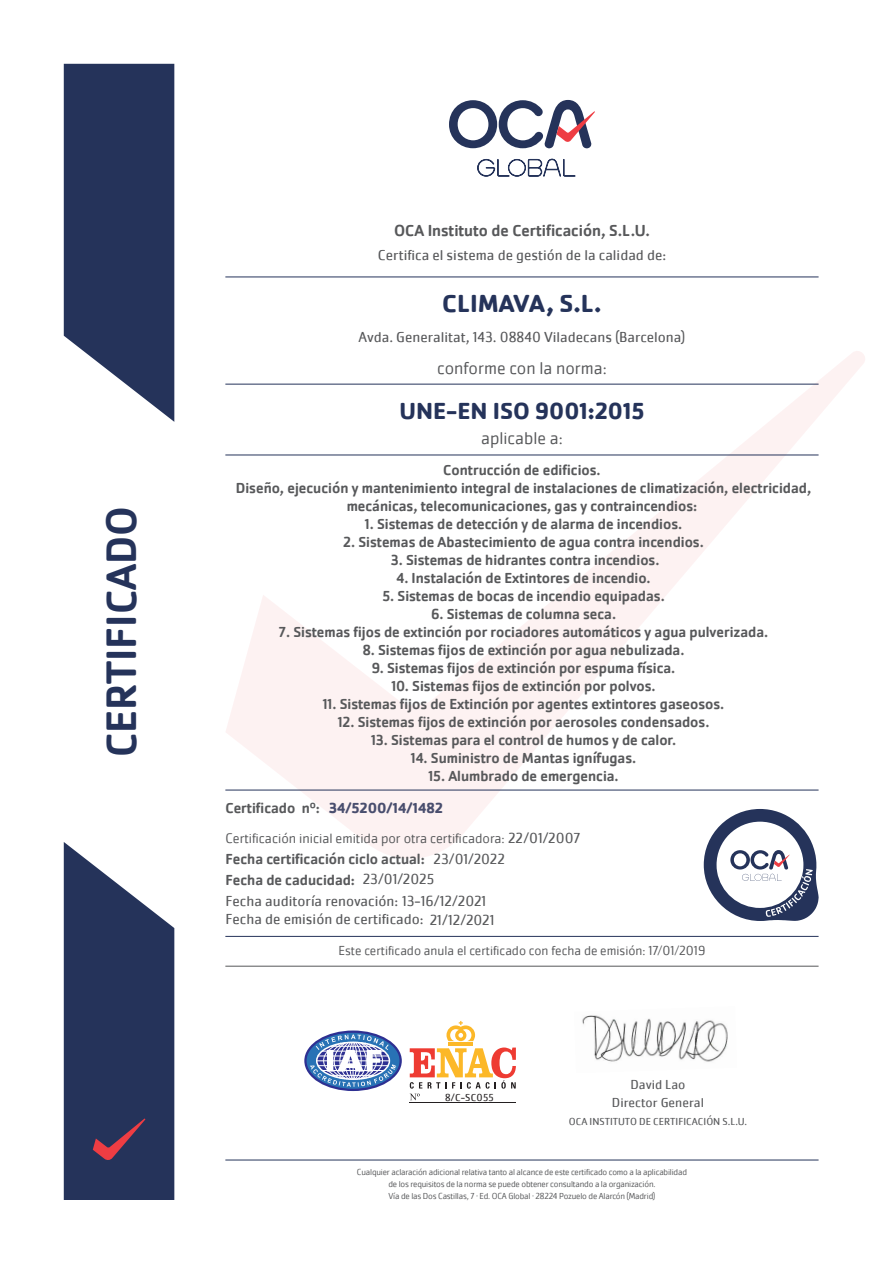
<style>
.page{position:relative;width:893px;height:1263px;background:#fff}
.page>*{position:absolute;margin:0;border:0;box-sizing:border-box;transform-origin:0 0}
.t1{font:500 43.95px "Cachet Pro";color:#25335a}
.t2{font:700 25.5px "Cachet Pro";color:#25335a}
.t3{font:700 24px "Cachet Pro";color:#25335a}
.t4{font:300 18px "Cachet Pro";color:#57585a}
.t5{font:500 16.5px "Cachet Pro";color:#57585a}
.t6{font:500 15px/18px "Cachet Pro";color:#57585a;text-align:center}
.t7{font:15px "Cachet Pro";color:#57585a}
.t8{font:700 15px "Cachet Pro";color:#494e6e}
.t9{font:300 14.25px "Cachet Pro";color:#57585a}
.t10{font:300 13.5px "Cachet Pro";color:#57585a}
.t11{font:13.5px "Cachet Pro";color:#57585a}
.t12{font:10.5px "Cachet Pro";color:#57585a}
.t13{font:10.5px "Cachet Pro";letter-spacing:.025em;color:#231f20}
.t14{font:300 9px "Cachet Pro";letter-spacing:-.02em;color:#57585a}
.s1{font-weight:400;font-size:15px}
</style>
<div class="page">
<svg style="left:225px;top:351px;width:640px;height:507px"></svg>
<svg style="left:64px;top:64px;width:110px;height:358px;background:#3f4b6d"></svg>
<svg style="left:449px;top:100px;width:146px;height:48px"></svg>
<svg style="left:477px;top:159px;width:99px;height:18px"></svg>
<svg style="left:64px;top:842px;width:110px;height:358px;background:#414b6d"></svg>
<hr style="left:225px;top:277px;width:594px;height:1px;background:#25335a">
<hr style="left:225px;top:455px;width:594px;height:1px;background:#25335a">
<hr style="left:225px;top:384px;width:594px;height:1px;background:#25335a">
<hr style="left:225px;top:790px;width:594px;height:1px;background:#25335a">
<hr style="left:225px;top:936px;width:594px;height:1px;background:#25335a">
<svg style="left:704px;top:809px;width:115px;height:112px"></svg>
<hr style="left:225px;top:1160px;width:594px;height:1px;background:#25335a">
<hr style="left:225px;top:966px;width:594px;height:1px;background:#57585a">
<hr style="left:449px;top:1042px;width:24px;height:4px;background:#fcb828">
<svg style="left:446px;top:1021px;width:29px;height:20px"></svg>
<hr style="left:410px;top:1102px;width:106px;height:1px;background:#231f20">
<svg style="left:410px;top:1047px;width:106px;height:53px"></svg>
<svg style="left:305px;top:1032px;width:96px;height:58px"></svg>
<div style="left:304px;top:1030px;width:98px;height:61px;border:2px solid #2e3092;border-radius:50%"></div>
<svg style="left:310px;top:1034px;width:86px;height:53px"></svg>
<img style="left:582px;top:1015px;width:146px;height:47px">
<p class="t1" style="left:96px;top:757px;width:253px;rotate:-90deg">CERTIFICADO</p>
<p class="t5" style="left:394px;top:221px;width:257px">OCA Instituto de Certificación, S.L.U.</p>
<p class="t7" style="left:378px;top:246px;width:290px">Certifica el sistema de gestión de la calidad de:</p>
<p class="t2" style="left:442px;top:288px;width:161px">CLIMAVA, S.L.</p>
<p class="t7" style="left:359px;top:328px;width:328px">Avda. Generalitat, 143. 08840 Viladecans (Barcelona)</p>
<p class="t4" style="left:437px;top:358px;width:171px">conforme con la norma:</p>
<p class="t3" style="left:399px;top:396px;width:246px">UNE-EN ISO 9001:2015</p>
<p class="t4" style="left:481px;top:428px;width:83px">aplicable a:</p>
<p class="t6" style="left:443px;top:461px;width:159px">Contrucción de edificios.</p>
<p class="t6" style="left:236px;top:479px;width:577px">Diseño, ejecución y mantenimiento integral de instalaciones de climatización, electricidad, mecánicas, telecomunicaciones, gas y contraincendios:</p>
<p class="t6" style="left:365px;top:515px;width:319px">1. Sistemas de detección y de alarma de incendios.</p>
<p class="t6" style="left:343px;top:533px;width:362px">2. Sistemas de Abastecimiento de agua contra incendios.</p>
<p class="t6" style="left:391px;top:551px;width:270px">3. Sistemas de hidrantes contra incendios.</p>
<p class="t6" style="left:396px;top:569px;width:256px">4. Instalación de Extintores de incendio.</p>
<p class="t6" style="left:382px;top:587px;width:284px">5. Sistemas de bocas de incendio equipadas.</p>
<p class="t6" style="left:431px;top:605px;width:187px">6. Sistemas de columna seca.</p>
<p class="t6" style="left:279px;top:623px;width:491px">7. Sistemas fijos de extinción por rociadores automáticos y agua pulverizada.</p>
<p class="t6" style="left:363px;top:641px;width:323px">8. Sistemas fijos de extinción por agua nebulizada.</p>
<p class="t6" style="left:372px;top:659px;width:305px">9. Sistemas fijos de extinción por espuma física.</p>
<p class="t6" style="left:391px;top:677px;width:266px">10. Sistemas fijos de extinción por polvos.</p>
<p class="t6" style="left:323px;top:695px;width:403px">11. Sistemas fijos de Extinción por agentes extintores gaseosos.</p>
<p class="t6" style="left:338px;top:713px;width:373px">12. Sistemas fijos de extinción por aerosoles condensados.</p>
<p class="t6" style="left:371px;top:731px;width:307px">13. Sistemas para el control de humos y de calor.</p>
<p class="t6" style="left:411px;top:749px;width:227px">14. Suministro de Mantas ignífugas.</p>
<p class="t6" style="left:428px;top:767px;width:192px">15. Alumbrado de emergencia.</p>
<p class="t8" style="left:329px;top:798px;width:116px">34/5200/14/1482</p>
<p class="t6" style="left:225px;top:799px;width:96px">Certificado nº:</p>
<p class="t6" style="left:225px;top:850px;width:201px">Fecha certificación ciclo actual:</p>
<p class="t6" style="left:225px;top:871px;width:131px">Fecha de caducidad:</p>
<p class="t7" style="left:363px;top:870px;width:73px">23/01/2025</p>
<p class="t7" style="left:225px;top:892px;width:262px">Fecha auditoría renovación: 13-16/12/2021</p>
<p class="t7" style="left:225px;top:910px;width:271px">Fecha de emisión de certificado: 21/12/2021</p>
<p class="t9" style="left:225px;top:830px;width:357px">Certificación inicial emitida por otra certificadora: <span class="s1">22/01/2007</span></p>
<p class="t7" style="left:433px;top:850px;width:73px">23/01/2022</p>
<p class="t10" style="left:338px;top:943px;width:368px">Este certificado anula el certificado con fecha de emisión: 17/01/2019</p>
<p class="t13" style="left:445px;top:1091px;width:50px">8/C-SC055</p>
<p class="t11" style="left:630px;top:1076px;width:56px">David Lao</p>
<p class="t12" style="left:569px;top:1115px;width:180px">OCA INSTITUTO DE CERTIFICACIÓN S.L.U.</p>
<p class="t11" style="left:612px;top:1094px;width:93px">Director General</p>
<p class="t14" style="left:357px;top:1166px;width:332px">Cualquier aclaración adicional relativa tanto al alcance de este certificado como a la aplicabilidad</p>
<p class="t14" style="left:388px;top:1178px;width:269px">de los requisitos de la norma se puede obtener consultando a la organización.</p>
<p class="t14" style="left:388px;top:1190px;width:268px">Vía de las Dos Castillas, 7 · Ed. OCA Global · 28224 Pozuelo de Alarcón (Madrid)</p>
</div>
